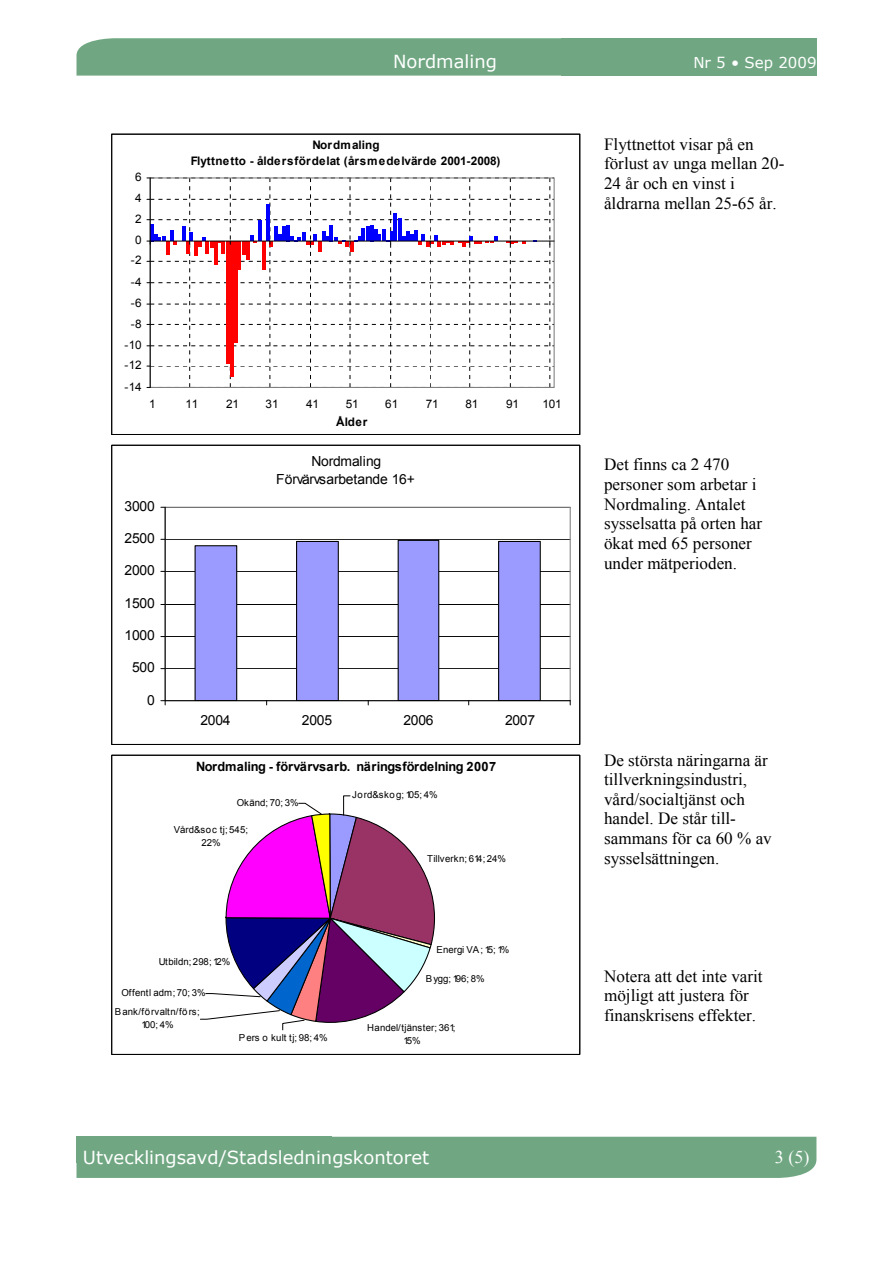
<style>
.page{position:relative;width:893px;height:1263px;background:#fff}
.page>*{position:absolute;margin:0;border:0;box-sizing:border-box;transform-origin:0 0}
.t1{font:18px "Verdana";color:#fff}
.t2{font:18px "Times New Roman";color:#fff}
.t3{font:17.1px/19.6px "Times New Roman";color:#000}
.t4{font:15px "Verdana";color:#fff}
.t5{font:13.95px/18.1px "Arial";letter-spacing:-.02em;color:#000;text-align:center}
.t6{font:700 12.75px "Arial";letter-spacing:-.01em;color:#000}
.t7{font:700 11.7px/16px "Arial";letter-spacing:.02em;color:#000;text-align:center}
.t8{font:11.7px "Arial";letter-spacing:-.01em;color:#000}
.t9{font:9.6px/12.9px "Arial";letter-spacing:.005em;color:#000;text-align:center}
.t10{font:9.6px "Arial";letter-spacing:.05em;color:#000}
</style>
<div class="page">
<div style="left:77px;top:1137px;width:739px;height:41px;background:#70a782"></div>
<div style="left:76px;top:1137px;width:256px;height:26px;background:#70a782"></div>
<div style="left:77px;top:38px;width:484px;height:38px;background:#70a782"></div>
<div style="left:561px;top:38px;width:255px;height:38px;background:#70a782"></div>
<svg style="left:147px;top:178px;width:407px;height:210px"></svg>
<div style="left:112px;top:134px;width:468px;height:300px;border:1px solid #000"></div>
<hr style="left:165px;top:669px;width:405px;height:1px;background:#000">
<hr style="left:165px;top:636px;width:405px;height:1px;background:#000">
<hr style="left:165px;top:604px;width:405px;height:1px;background:#000">
<hr style="left:165px;top:571px;width:405px;height:1px;background:#000">
<hr style="left:165px;top:539px;width:405px;height:1px;background:#000">
<div style="left:165px;top:507px;width:406px;height:194px;border:1px solid #808080"></div>
<div style="left:195px;top:546px;width:42px;height:155px;background:#9a9aff"></div>
<div style="left:195px;top:545px;width:42px;height:156px;border:1px solid #000"></div>
<div style="left:297px;top:541px;width:41px;height:160px;background:#9a9aff"></div>
<div style="left:296px;top:541px;width:43px;height:160px;border:1px solid #000"></div>
<div style="left:398px;top:540px;width:41px;height:161px;background:#9a9aff"></div>
<div style="left:499px;top:541px;width:41px;height:160px;background:#9a9aff"></div>
<div style="left:498px;top:541px;width:43px;height:160px;border:1px solid #000"></div>
<hr style="left:165px;top:507px;width:1px;height:194px;background:#000">
<hr style="left:165px;top:700px;width:405px;height:1px;background:#000">
<svg style="left:161px;top:700px;width:5px;height:5px"></svg>
<div style="left:112px;top:445px;width:468px;height:299px;border:1px solid #000"></div>
<svg style="left:200px;top:796px;width:235px;height:234px"></svg>
<div style="left:112px;top:755px;width:468px;height:299px;border:1px solid #000"></div>
<p class="t8" style="left:135px;top:169px;width:8px">6</p>
<p class="t8" style="left:135px;top:191px;width:8px">4</p>
<p class="t8" style="left:135px;top:211px;width:8px">2</p>
<p class="t8" style="left:135px;top:232px;width:8px">0</p>
<p class="t8" style="left:131px;top:253px;width:12px">-2</p>
<p class="t8" style="left:131px;top:274px;width:12px">-4</p>
<p class="t8" style="left:131px;top:295px;width:12px">-6</p>
<p class="t8" style="left:131px;top:316px;width:12px">-8</p>
<p class="t8" style="left:125px;top:337px;width:19px">-10</p>
<p class="t8" style="left:125px;top:357px;width:19px">-12</p>
<p class="t8" style="left:125px;top:379px;width:19px">-14</p>
<p class="t1" style="left:393px;top:50px;width:106px">Nordmaling</p>
<p class="t4" style="left:693px;top:53px;width:125px">Nr 5 • Sep 2009</p>
<p class="t7" style="left:191px;top:138px;width:311px">Nordmaling<br>Flyttnetto - åldersfördelat (årsmedelvärde 2001-2008)</p>
<p class="t3" style="left:604px;top:134px;width:182px">Flyttnettot visar på en förlust av unga mellan 20-<br>24 år och en vinst i åldrarna mellan 25-65 år.</p>
<p class="t8" style="left:149px;top:396px;width:8px">1</p>
<p class="t8" style="left:185px;top:396px;width:14px">11</p>
<p class="t8" style="left:226px;top:396px;width:14px">21</p>
<p class="t8" style="left:266px;top:396px;width:14px">31</p>
<p class="t8" style="left:306px;top:396px;width:14px">41</p>
<p class="t8" style="left:346px;top:396px;width:14px">51</p>
<p class="t8" style="left:385px;top:396px;width:14px">61</p>
<p class="t8" style="left:426px;top:396px;width:14px">71</p>
<p class="t8" style="left:465px;top:396px;width:14px">81</p>
<p class="t8" style="left:506px;top:396px;width:14px">91</p>
<p class="t8" style="left:542px;top:396px;width:21px">101</p>
<p class="t7" style="left:336px;top:414px;width:33px">Ålder</p>
<p class="t5" style="left:276px;top:452px;width:140px">Nordmaling<br>Förvärvsarbetande 16+</p>
<p class="t5" style="left:125px;top:497px;width:32px">3000</p>
<p class="t5" style="left:125px;top:529px;width:32px">2500</p>
<p class="t5" style="left:125px;top:561px;width:32px">2000</p>
<p class="t5" style="left:125px;top:595px;width:32px">1500</p>
<p class="t5" style="left:125px;top:627px;width:32px">1000</p>
<p class="t5" style="left:132px;top:659px;width:24px">500</p>
<p class="t5" style="left:147px;top:691px;width:9px">0</p>
<p class="t5" style="left:200px;top:711px;width:32px">2004</p>
<p class="t5" style="left:302px;top:711px;width:32px">2005</p>
<p class="t5" style="left:403px;top:711px;width:32px">2006</p>
<p class="t5" style="left:505px;top:711px;width:32px">2007</p>
<p class="t6" style="left:196px;top:759px;width:301px">Nordmaling - förvärvsarb. näringsfördelning 2007</p>
<p class="t9" style="left:237px;top:796px;width:63px">Okänd; 70; 3%</p>
<p class="t9" style="left:174px;top:823px;width:76px">Vård&amp;soc tj; 545;<br>22%</p>
<p class="t10" style="left:352px;top:788px;width:87px">Jord&amp;skog; 105; 4%</p>
<p class="t9" style="left:427px;top:852px;width:81px">Tillverkn; 614; 24%</p>
<p class="t9" style="left:159px;top:955px;width:73px">Utbildn; 298; 12%</p>
<p class="t9" style="left:115px;top:983px;width:92px;line-height:19.2px;text-align:left;text-indent:6px">Offentl adm; 70; 3%<br>Bank/förvaltn/förs;</p>
<p class="t9" style="left:142px;top:1018px;width:34px">100; 4%</p>
<p class="t9" style="left:239px;top:1031px;width:90px">Pers o kult tj; 98; 4%</p>
<p class="t9" style="left:437px;top:943px;width:74px">Energi VA; 15; 1%</p>
<p class="t9" style="left:426px;top:972px;width:60px">Bygg; 196; 8%</p>
<p class="t9" style="left:367px;top:1021px;width:90px">Handel/tjänster; 361;<br>15%</p>
<p class="t3" style="left:604px;top:455px;width:160px">Det finns ca 2 470 personer som arbetar i<br>Nordmaling. Antalet sysselsatta på orten har ökat med 65 personer under mätperioden.</p>
<p class="t3" style="left:604px;top:750px;width:169px">De största näringarna är tillverkningsindustri, vård/socialtjänst och handel. De står till&shy;sammans för ca 60 % av sysselsättningen.</p>
<p class="t3" style="left:604px;top:966px;width:160px">Notera att det inte varit möjligt att justera för finanskrisens effekter.</p>
<p class="t1" style="left:83px;top:1146px;width:348px">Utvecklingsavd/Stadsledningskontoret</p>
<p class="t2" style="left:775px;top:1145px;width:36px">3 (5)</p>
</div>
